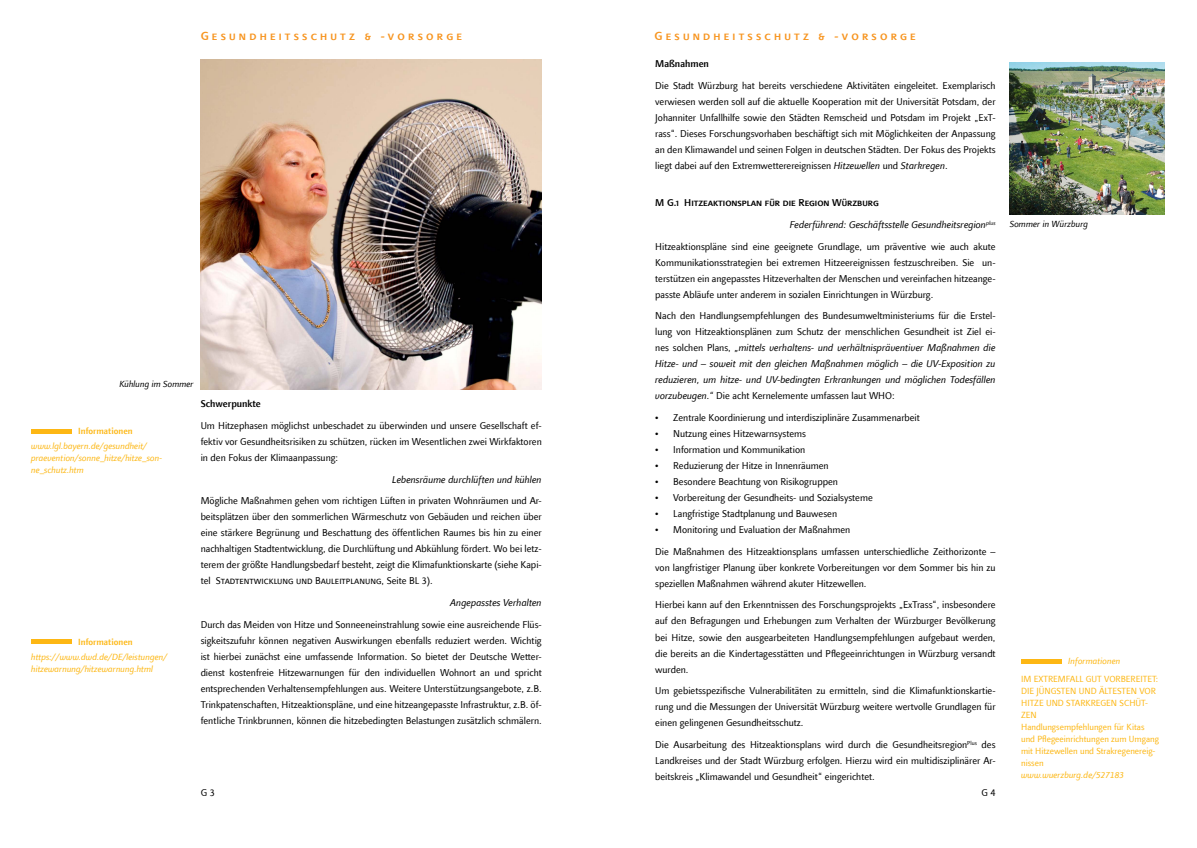
<style>
.page{position:relative;width:1197px;height:848px;background:#fff}
.page>*{position:absolute;margin:0;border:0;box-sizing:border-box;transform-origin:0 0}
.t1{font:500 12px "Finnegan LT Com";letter-spacing:.27em;color:#f7941e}
.t2{font:10px/16px "Finnegan LT Com";color:#000;text-align:justify}
.t3{font:italic 10px/16px "Finnegan LT Com";color:#000;text-align:justify}
.t4{font:500 10px "Finnegan LT Com";color:#000}
.t5{font:9px/12px "Finnegan LT Com";color:#fdb714}
.t6{font:italic 9px/12px "Finnegan LT Com";color:#fdb714}
.t7{font:italic 9px "Finnegan LT Com";color:#000}
.t8{font:500 9px "Finnegan LT Com";color:#fdb714}
.s1{font-style:italic}
.s2{font-style:normal}
.s3{font-family:"Myriad Pro";font-size:12px}
</style>
<div class="page">
<img style="left:201px;top:60px;width:340px;height:330px">
<img style="left:1009px;top:62px;width:155px;height:152px">
<hr style="left:31px;top:430px;width:41px;height:4px;background:#fdb714">
<hr style="left:1020px;top:659px;width:41px;height:4px;background:#fdb714">
<div style="left:31px;top:639px;width:41px;height:5px;background:#fdb714"></div>
<p class="t1" style="left:201px;top:29px;width:263px">Gesundheitsschutz &amp; -vorsorge</p>
<p class="t1" style="left:654px;top:29px;width:263px">Gesundheitsschutz &amp; -vorsorge</p>
<p class="t7" style="left:119px;top:379px;width:76px">Kühlung im Sommer</p>
<p class="t8" style="left:78px;top:426px;width:56px">Informationen</p>
<p class="t6" style="left:31px;top:440px;width:132px">www.lgl.bayern.de/gesundheit/ praevention/sonne_hitze/hitze_son&shy;ne_schutz.htm</p>
<p class="t8" style="left:78px;top:636px;width:56px">Informationen</p>
<p class="t6" style="left:31px;top:651px;width:138px">https://www.dwd.de/DE/leistungen/ hitzewarnung/hitzewarnung.html</p>
<p class="t4" style="left:201px;top:398px;width:62px">Schwerpunkte</p>
<p class="t2" style="left:201px;top:417px;width:342px">Um Hitzephasen möglichst unbeschadet zu überwinden und unsere Gesellschaft ef&shy;fektiv vor Gesundheitsrisiken zu schützen, rücken im Wesentlichen zwei Wirkfaktoren in den Fokus der Klimaanpassung:</p>
<p class="t3" style="left:392px;top:471px;width:151px">Lebensräume durchlüften und kühlen</p>
<p class="t2" style="left:201px;top:493px;width:342px">Mögliche Maßnahmen gehen vom richtigen Lüften in privaten Wohnräumen und Ar&shy;beitsplätzen über den sommerlichen Wärmeschutz von Gebäuden und reichen über eine stärkere Begrünung und Beschattung des öffentlichen Raumes bis hin zu einer nachhaltigen Stadtentwicklung, die Durchlüftung und Abkühlung fördert. Wo bei letz&shy;terem der größte Handlungsbedarf besteht, zeigt die Klimafunktionskarte (siehe Kapi&shy;tel Stadtentwicklung und Bauleitplanung, Seite BL 3).</p>
<p class="t3" style="left:450px;top:594px;width:93px">Angepasstes Verhalten</p>
<p class="t2" style="left:201px;top:616px;width:342px">Durch das Meiden von Hitze und Sonneeneinstrahlung sowie eine ausreichende Flüs&shy;sigkeitszufuhr können negativen Auswirkungen ebenfalls reduziert werden. Wichtig ist hierbei zunächst eine umfassende Information. So bietet der Deutsche Wetter&shy;dienst kostenfreie Hitzewarnungen für den individuellen Wohnort an und spricht entsprechenden Verhaltensempfehlungen aus. Weitere Unterstützungsangebote, z.B.<br>Trinkpatenschaften, Hitzeaktionspläne, und eine hitzeangepasste Infrastruktur, z.B. öf&shy;fentliche Trinkbrunnen, können die hitzebedingten Belastungen zusätzlich schmälern.</p>
<p class="t4" style="left:655px;top:58px;width:55px">Maßnahmen</p>
<p class="t2" style="left:655px;top:77px;width:342px">Die Stadt Würzburg hat bereits verschiedene Aktivitäten eingeleitet. Exemplarisch verwiesen werden soll auf die aktuelle Kooperation mit der Universität Potsdam, der Johanniter Unfallhilfe sowie den Städten Remscheid und Potsdam im Projekt „ExT&shy;rass“. Dieses Forschungsvorhaben beschäftigt sich mit Möglichkeiten der Anpassung an den Klimawandel und seinen Folgen in deutschen Städten. Der Fokus des Projekts liegt dabei auf den Extremwetterereignissen <span class="s1">Hitzewellen</span> und <span class="s1">Starkregen</span>.</p>
<p class="t4" style="left:655px;top:197px;width:225px">M G.1 Hitzeaktionsplan für die Region Würzburg</p>
<p class="t3" style="left:789px;top:217px;width:207px">Federführend: Geschäftsstelle Gesundheitsregion<sup>plus</sup></p>
<p class="t2" style="left:655px;top:238px;width:342px">Hitzeaktionspläne sind eine geeignete Grundlage, um präventive wie auch akute Kommunikationsstrategien bei extremen Hitzeereignissen festzuschreiben. Sie un&shy;terstützen ein angepasstes Hitzeverhalten der Menschen und vereinfachen hitzeange&shy;passte Abläufe unter anderem in sozialen Einrichtungen in Würzburg.</p>
<p class="t3" style="left:655px;top:308px;width:342px"><span class="s2">Nach den Handlungsempfehlungen des Bundesumweltministeriums für die Erstel&shy;lung von Hitzeaktionsplänen zum Schutz der menschlichen Gesundheit ist Ziel ei&shy;nes solchen Plans,</span> „mittels verhaltens- und verhältnispräventiver Maßnahmen die Hitze- und – soweit mit den gleichen Maßnahmen möglich – die UV-Exposition zu reduzieren, um hitze- und UV-bedingten Erkrankungen und möglichen Todesfällen vorzubeugen.“ <span class="s2">Die acht Kernelemente umfassen laut WHO:</span></p>
<p class="t2" style="left:655px;top:410px;width:266px"><span class="s3">•</span> Zentrale Koordinierung und interdisziplinäre Zusammenarbeit</p>
<p class="t2" style="left:655px;top:426px;width:152px"><span class="s3">•</span> Nutzung eines Hitzewarnsystems</p>
<p class="t2" style="left:655px;top:442px;width:152px"><span class="s3">•</span> Information und Kommunikation</p>
<p class="t2" style="left:655px;top:458px;width:175px"><span class="s3">•</span> Reduzierung der Hitze in Innenräumen</p>
<p class="t2" style="left:655px;top:474px;width:184px"><span class="s3">•</span> Besondere Beachtung von Risikogruppen</p>
<p class="t2" style="left:655px;top:490px;width:219px"><span class="s3">•</span> Vorbereitung der Gesundheits- und Sozialsysteme</p>
<p class="t2" style="left:655px;top:506px;width:183px"><span class="s3">•</span> Langfristige Stadtplanung und Bauwesen</p>
<p class="t2" style="left:655px;top:522px;width:197px"><span class="s3">•</span> Monitoring und Evaluation der Maßnahmen</p>
<p class="t2" style="left:655px;top:543px;width:342px">Die Maßnahmen des Hitzeaktionsplans umfassen unterschiedliche Zeithorizonte – von langfristiger Planung über konkrete Vorbereitungen vor dem Sommer bis hin zu speziellen Maßnahmen während akuter Hitzewellen.</p>
<p class="t2" style="left:655px;top:597px;width:342px">Hierbei kann auf den Erkenntnissen des Forschungsprojekts „ExTrass“, insbesondere auf den Befragungen und Erhebungen zum Verhalten der Würzburger Bevölkerung bei Hitze, sowie den ausgearbeiteten Handlungsempfehlungen aufgebaut werden, die bereits an die Kindertagesstätten und Pflegeeinrichtungen in Würzburg versandt wurden.</p>
<p class="t2" style="left:655px;top:683px;width:342px">Um gebietsspezifische Vulnerabilitäten zu ermitteln, sind die Klimafunktionskartie&shy;rung und die Messungen der Universität Würzburg weitere wertvolle Grundlagen für einen gelingenen Gesundheitsschutz.</p>
<p class="t2" style="left:655px;top:736px;width:342px">Die Ausarbeitung des Hitzeaktionsplans wird durch die Gesundheitsregion<sup>Plus</sup> des Landkreises und der Stadt Würzburg erfolgen. Hierzu wird ein multidisziplinärer Ar&shy;beitskreis „Klimawandel und Gesundheit“ eingerichtet.</p>
<p class="t2" style="left:201px;top:784px;width:16px">G 3</p>
<p class="t2" style="left:981px;top:784px;width:16px">G 4</p>
<p class="t7" style="left:1009px;top:218px;width:80px">Sommer in Würzburg</p>
<p class="t6" style="left:1068px;top:655px;width:54px">Informationen</p>
<p class="t5" style="left:1020px;top:672px;width:139px">IM EXTREMFALL GUT VORBEREITET:<br>DIE JÜNGSTEN UND ÄLTESTEN VOR<br>HITZE UND STARKREGEN SCHÜT-<br>ZEN</p>
<p class="t5" style="left:1020px;top:720px;width:139px">Handlungsempfehlungen für Kitas und Pflegeeinrichtungen zum Umgang mit Hitzewellen und Strakregenereig&shy;nissen</p>
<p class="t6" style="left:1020px;top:768px;width:105px">www.wuerzburg.de/527183</p>
</div>
